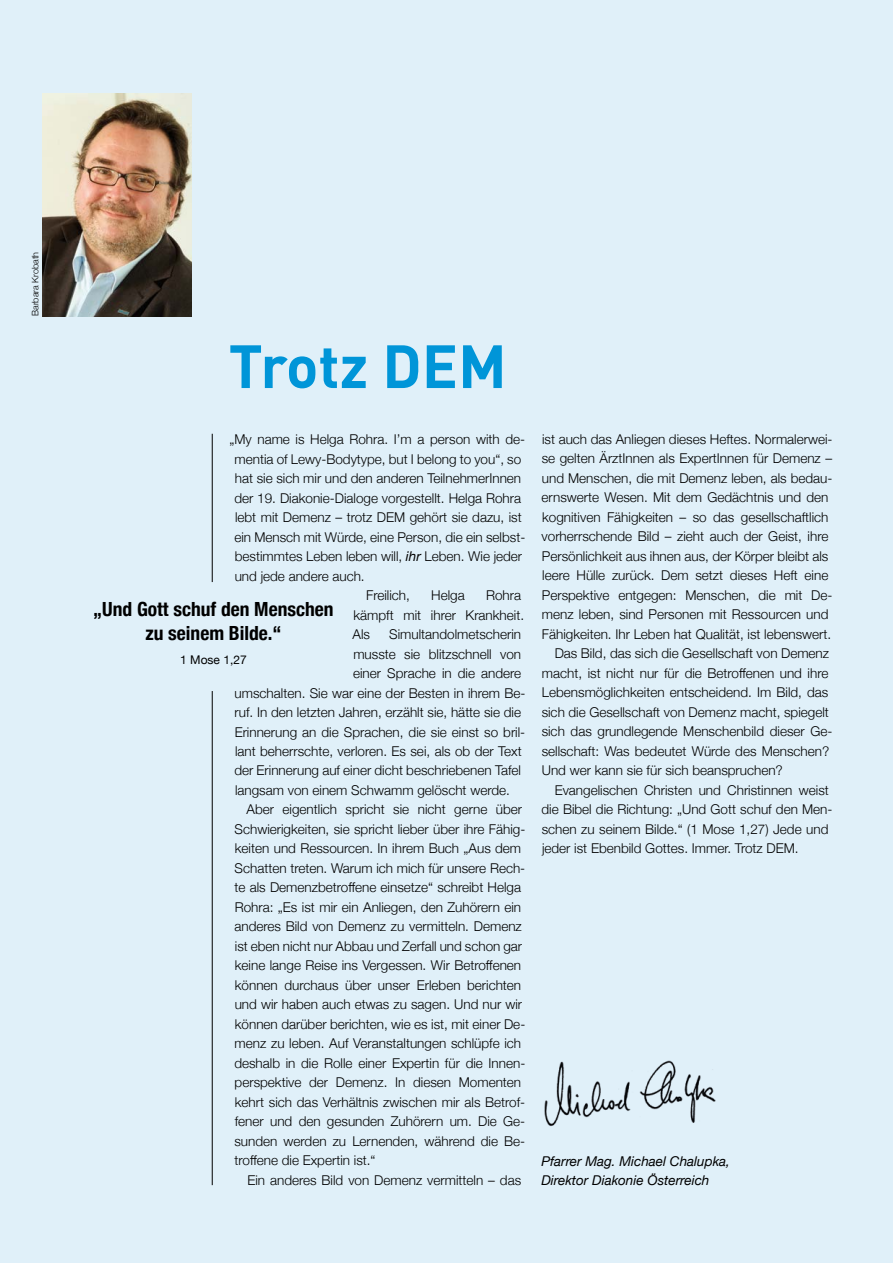
<style>
.page{position:relative;width:893px;height:1263px;background:#e0f0f9}
.page>*{position:absolute;margin:0;border:0;box-sizing:border-box;transform-origin:0 0}
.t1{font:700 60px "DIN";color:#0095d8}
.t2{font:700 condensed 19.5px/24px "Helvetica Neue";color:#000;text-align:center}
.t3{font:300 13.5px/19.5px "Helvetica Neue";color:#000}
.t4{font:italic 13.5px/19.5px "Helvetica Neue";color:#000}
.t5{font:12px "Helvetica Neue";color:#000}
.t6{font:300 9px "Helvetica Neue";color:#000}
.s1{font-weight:400;font-style:italic}
</style>
<div class="page">
<img style="left:544px;top:1060px;width:172px;height:66px">
<img style="left:43px;top:93px;width:148px;height:223px">
<hr style="left:212px;top:434px;width:1px;height:148px;background:#000">
<hr style="left:212px;top:691px;width:1px;height:494px;background:#000">
<p class="t6" style="left:28px;top:316px;width:66px;rotate:-90deg">Barbara Krobath</p>
<h1 class="t1" style="left:229px;top:327px;width:280px">Trotz DEM</h1>
<p class="t3" style="left:229px;top:428px;width:297px">„My name is Helga Rohra. I’m a person with de-</p>
<p class="t3" style="left:235px;top:448px;width:288px">mentia of Lewy-Bodytype, but I belong to you“, so</p>
<p class="t3" style="left:235px;top:467px;width:288px">hat sie sich mir und den anderen TeilnehmerInnen</p>
<p class="t3" style="left:234px;top:487px;width:288px">der 19. Diakonie-Dialoge vorgestellt. Helga Rohra</p>
<p class="t3" style="left:235px;top:506px;width:288px">lebt mit Demenz – trotz DEM gehört sie dazu, ist</p>
<p class="t3" style="left:234px;top:526px;width:292px">ein Mensch mit Würde, eine Person, die ein selbst-</p>
<p class="t3" style="left:235px;top:545px;width:289px">bestimmtes Leben leben will, <span class="s1">ihr</span> Leben. Wie jeder</p>
<p class="t3" style="left:235px;top:565px;width:132px">und jede andere auch.</p>
<p class="t3" style="left:366px;top:584px;width:45px">Freilich,</p>
<p class="t3" style="left:431px;top:584px;width:35px">Helga</p>
<p class="t3" style="left:352px;top:584px;width:173px;text-indent:134px">Rohra kämpft mit ihrer Krankheit.<br>Als</p>
<h2 class="t2" style="left:93px;top:596px;width:242px">„Und Gott schuf den Menschen zu seinem Bilde.“</h2>
<p class="t5" style="left:180px;top:651px;width:68px">1 Mose 1,27</p>
<p class="t3" style="left:389px;top:623px;width:134px">Simultandolmetscherin</p>
<p class="t3" style="left:353px;top:643px;width:169px">musste sie blitzschnell von</p>
<p class="t3" style="left:353px;top:662px;width:170px">einer Sprache in die andere</p>
<p class="t3" style="left:235px;top:682px;width:292px">umschalten. Sie war eine der Besten in ihrem Be-</p>
<p class="t3" style="left:235px;top:701px;width:288px">ruf. In den letzten Jahren, erzählt sie, hätte sie die</p>
<p class="t3" style="left:235px;top:721px;width:292px">Erinnerung an die Sprachen, die sie einst so bril-</p>
<p class="t3" style="left:235px;top:740px;width:288px">lant beherrschte, verloren. Es sei, als ob der Text</p>
<p class="t3" style="left:234px;top:760px;width:288px">der Erinnerung auf einer dicht beschriebenen Tafel</p>
<p class="t3" style="left:235px;top:779px;width:276px">langsam von einem Schwamm gelöscht werde.</p>
<p class="t3" style="left:247px;top:799px;width:277px">Aber eigentlich spricht sie nicht gerne über</p>
<p class="t3" style="left:235px;top:818px;width:292px">Schwierigkeiten, sie spricht lieber über ihre Fähig-</p>
<p class="t3" style="left:235px;top:838px;width:288px">keiten und Ressourcen. In ihrem Buch „Aus dem</p>
<p class="t3" style="left:235px;top:857px;width:292px">Schatten treten. Warum ich mich für unsere Rech-</p>
<p class="t3" style="left:235px;top:877px;width:288px">te als Demenzbetroffene einsetze“ schreibt Helga</p>
<p class="t3" style="left:235px;top:896px;width:288px">Rohra: „Es ist mir ein Anliegen, den Zuhörern ein</p>
<p class="t3" style="left:234px;top:916px;width:289px">anderes Bild von Demenz zu vermitteln. Demenz</p>
<p class="t3" style="left:235px;top:935px;width:289px">ist eben nicht nur Abbau und Zerfall und schon gar</p>
<p class="t3" style="left:235px;top:955px;width:288px">keine lange Reise ins Vergessen. Wir Betroffenen</p>
<p class="t3" style="left:235px;top:974px;width:288px">können durchaus über unser Erleben berichten</p>
<p class="t3" style="left:235px;top:994px;width:289px">und wir haben auch etwas zu sagen. Und nur wir</p>
<p class="t3" style="left:235px;top:1013px;width:292px">können darüber berichten, wie es ist, mit einer De-</p>
<p class="t3" style="left:235px;top:1033px;width:288px">menz zu leben. Auf Veranstaltungen schlüpfe ich</p>
<p class="t3" style="left:234px;top:1052px;width:292px">deshalb in die Rolle einer Expertin für die Innen-</p>
<p class="t3" style="left:235px;top:1072px;width:288px">perspektive der Demenz. In diesen Momenten</p>
<p class="t3" style="left:235px;top:1091px;width:292px">kehrt sich das Verhältnis zwischen mir als Betrof-</p>
<p class="t3" style="left:235px;top:1111px;width:292px">fener und den gesunden Zuhörern um. Die Ge-</p>
<p class="t3" style="left:234px;top:1130px;width:292px">sunden werden zu Lernenden, während die Be-</p>
<p class="t3" style="left:235px;top:1150px;width:143px">troffene die Expertin ist.“</p>
<p class="t3" style="left:247px;top:1169px;width:275px">Ein anderes Bild von Demenz vermitteln – das</p>
<p class="t3" style="left:542px;top:428px;width:292px">ist auch das Anliegen dieses Heftes. Normalerwei-</p>
<p class="t3" style="left:542px;top:448px;width:292px">se gelten ÄrztInnen als ExpertInnen für Demenz –</p>
<p class="t3" style="left:542px;top:467px;width:292px">und Menschen, die mit Demenz leben, als bedau-</p>
<p class="t3" style="left:542px;top:487px;width:288px">ernswerte Wesen. Mit dem Gedächtnis und den</p>
<p class="t3" style="left:542px;top:506px;width:288px">kognitiven Fähigkeiten – so das gesellschaftlich</p>
<p class="t3" style="left:542px;top:526px;width:288px">vorherrschende Bild – zieht auch der Geist, ihre</p>
<p class="t3" style="left:542px;top:545px;width:288px">Persönlichkeit aus ihnen aus, der Körper bleibt als</p>
<p class="t3" style="left:542px;top:565px;width:288px">leere Hülle zurück. Dem setzt dieses Heft eine</p>
<p class="t3" style="left:542px;top:584px;width:292px">Perspektive entgegen: Menschen, die mit De-</p>
<p class="t3" style="left:542px;top:604px;width:288px">menz leben, sind Personen mit Ressourcen und</p>
<p class="t3" style="left:542px;top:623px;width:291px">Fähigkeiten. Ihr Leben hat Qualität, ist lebenswert.</p>
<p class="t3" style="left:555px;top:643px;width:276px">Das Bild, das sich die Gesellschaft von Demenz</p>
<p class="t3" style="left:542px;top:662px;width:288px">macht, ist nicht nur für die Betroffenen und ihre</p>
<p class="t3" style="left:542px;top:682px;width:288px">Lebensmöglichkeiten entscheidend. Im Bild, das</p>
<p class="t3" style="left:542px;top:701px;width:289px">sich die Gesellschaft von Demenz macht, spiegelt</p>
<p class="t3" style="left:542px;top:721px;width:292px">sich das grundlegende Menschenbild dieser Ge-</p>
<p class="t3" style="left:542px;top:740px;width:289px">sellschaft: Was bedeutet Würde des Menschen?</p>
<p class="t3" style="left:542px;top:760px;width:243px">Und wer kann sie für sich beanspruchen?</p>
<p class="t3" style="left:555px;top:779px;width:276px">Evangelischen Christen und Christinnen weist</p>
<p class="t3" style="left:542px;top:799px;width:292px">die Bibel die Richtung: „Und Gott schuf den Men-</p>
<p class="t3" style="left:542px;top:818px;width:288px">schen zu seinem Bilde.“ (1 Mose 1,27) Jede und</p>
<p class="t3" style="left:542px;top:838px;width:258px">jeder ist Ebenbild Gottes. Immer. Trotz DEM.</p>
<p class="t4" style="left:541px;top:1152px;width:190px">Pfarrer Mag. Michael Chalupka,<br>Direktor Diakonie Österreich</p>
</div>
